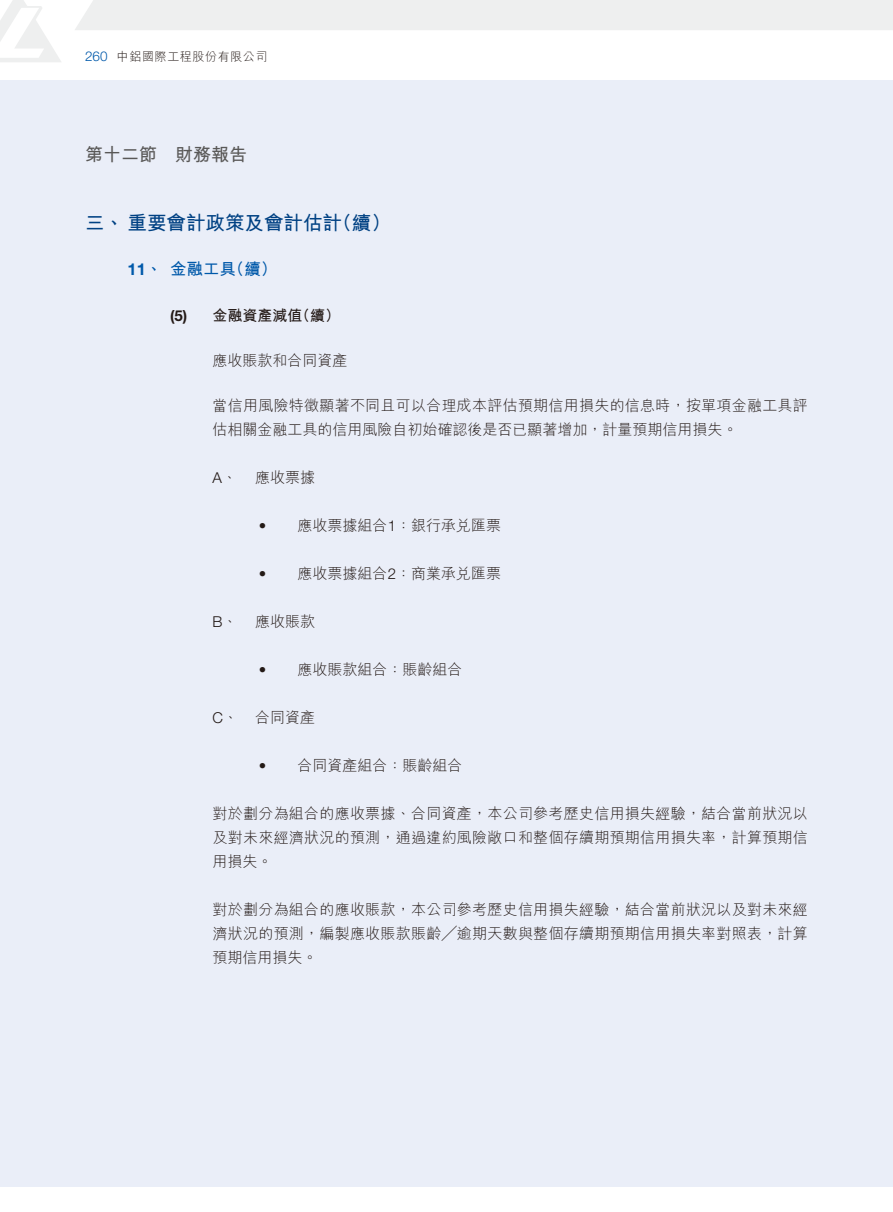
<style>
.page{position:relative;width:893px;height:1212px;background:#fff}
.page>*{position:absolute;margin:0;border:0;box-sizing:border-box;transform-origin:0 0}
.t1{font:19.5px "M Hei HK Bold E Ten B5 H";color:#004183}
.t2{font:18px "M Hei HK Bold E Ten B5 H";color:#595857}
.t3{font:16.5px "M Hei HK Bold E Ten B5 H";color:#0059aa}
.t4{font:15px/24px "M Hei HK Light E Ten B5 H";letter-spacing:.02em;color:#231916;text-align:justify}
.t5{font:15px "M Hei HK Light E Ten B5 H";color:#231916}
.t6{font:15px "M Hei HK Bold E Ten B5 H";color:#231916}
.t7{font:12px "M Hei HK Light E Ten B5 H";letter-spacing:.05em;color:#231916}
.s1{font-family:"Helvetica Neue LT Std";font-weight:300;font-size:13.5px;color:#0059aa}
.s2{font-family:"Helvetica Neue LT Std";font-weight:700}
.s3{font-family:"Helvetica Neue LT Std";font-weight:300}
</style>
<div class="page">
<div style="left:0;top:81px;width:893px;height:1106px;background:#eaeef8"></div>
<svg style="left:0;top:0;width:61px;height:62px"></svg>
<div style="left:75px;top:0;width:818px;height:30px;background:#eeefef"></div>
<p class="t7" style="left:85px;top:52px;width:184px"><span class="s1">260</span> 中鋁國際工程股份有限公司</p>
<p class="t2" style="left:85px;top:147px;width:164px">第十二節 財務報告</p>
<h1 class="t1" style="left:85px;top:215px;width:307px">三、重要會計政策及會計估計（續）</h1>
<p class="t3" style="left:128px;top:263px;width:151px"><span class="s2">11</span>、金融工具（續）</p>
<p class="t6" style="left:170px;top:309px;width:172px"><span class="s2">(5)</span> 金融資產減值（續）</p>
<p class="t5" style="left:213px;top:354px;width:136px">應收賬款和合同資產</p>
<p class="t4" style="left:213px;top:395px;width:597px">當信用風險特徵顯著不同且可以合理成本評估預期信用損失的信息時，按單項金融工具評估相關金融工具的信用風險自初始確認後是否已顯著增加，計量預期信用損失。</p>
<p class="t4" style="left:213px;top:467px;width:104px"><span class="s3">A</span>、 應收票據</p>
<p class="t5" style="left:259px;top:519px;width:244px"><span class="s3">•</span> 應收票據組合<span class="s3">1</span>：銀行承兌匯票</p>
<p class="t5" style="left:259px;top:567px;width:244px"><span class="s3">•</span> 應收票據組合<span class="s3">2</span>：商業承兌匯票</p>
<p class="t4" style="left:213px;top:611px;width:104px"><span class="s3">B</span>、 應收賬款</p>
<p class="t5" style="left:259px;top:663px;width:205px"><span class="s3">•</span> 應收賬款組合：賬齡組合</p>
<p class="t4" style="left:213px;top:707px;width:104px"><span class="s3">C</span>、 合同資產</p>
<p class="t5" style="left:259px;top:759px;width:205px"><span class="s3">•</span> 合同資產組合：賬齡組合</p>
<p class="t4" style="left:213px;top:803px;width:597px">對於劃分為組合的應收票據、合同資產，本公司參考歷史信用損失經驗，結合當前狀況以及對未來經濟狀況的預測，通過違約風險敞口和整個存續期預期信用損失率，計算預期信用損失。</p>
<p class="t4" style="left:213px;top:899px;width:597px">對於劃分為組合的應收賬款，本公司參考歷史信用損失經驗，結合當前狀況以及對未來經濟狀況的預測，編製應收賬款賬齡╱逾期天數與整個存續期預期信用損失率對照表，計算預期信用損失。</p>
</div>
